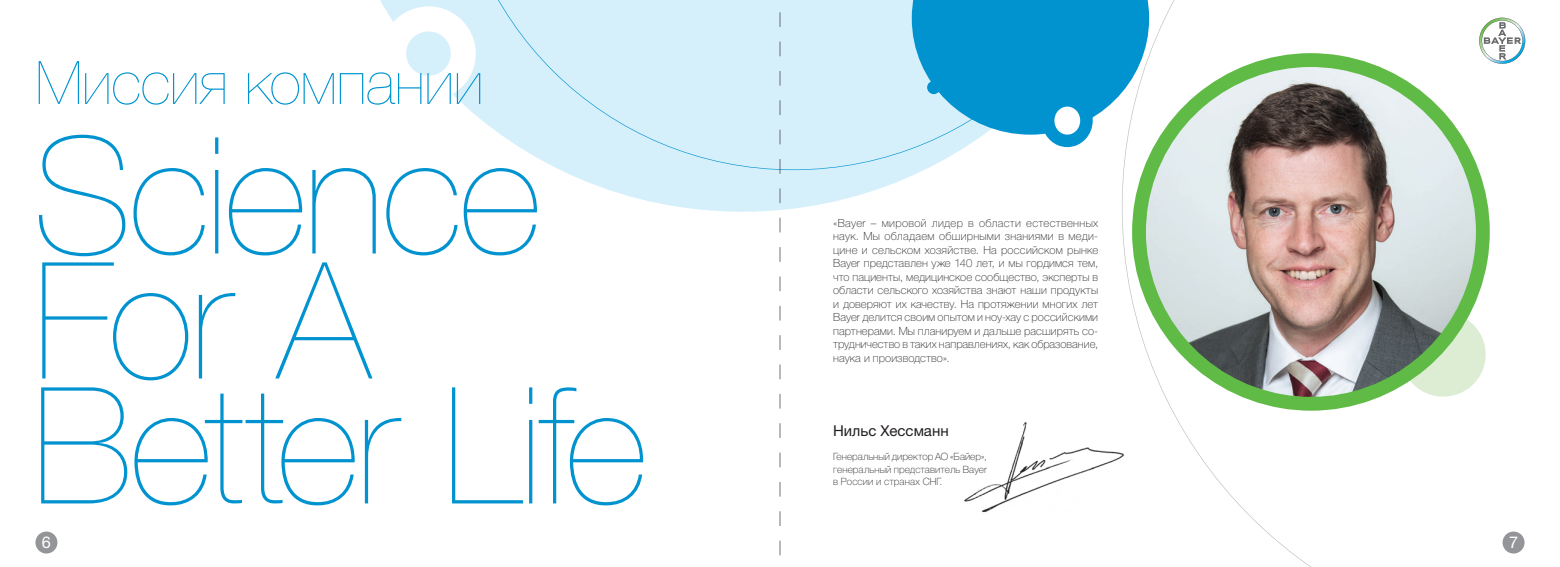
<style>
.page{position:relative;width:1560px;height:567px;background:#fff}
.page>*{position:absolute;margin:0;border:0;box-sizing:border-box;transform-origin:0 0}
.t1{font:200 162.5px/125px "Helvetica Neue LTW1 G";letter-spacing:-.02em;color:#0093d0}
.t2{font:200 60px "Helvetica Neue LTW1 G";letter-spacing:-.01em;color:#0093d0}
.t3{font:16.25px "Helvetica Neue LTW1 G";color:#fff}
.t4{font:15px "Helvetica Neue LTW1 G";color:#231f20}
.t5{font:100 11.25px/13.5px "Helvetica Neue LTW1 G";letter-spacing:.005em;color:#231f20;text-align:justify}
.t6{font:100 10px/12px "Helvetica Neue LTW1 G";letter-spacing:.01em;color:#231f20;text-align:justify}
</style>
<div class="page">
<img style="left:964px;top:422px;width:157px;height:91px">
<svg style="left:1121px;top:0;width:405px;height:567px"></svg>
<svg style="left:380px;top:0;width:776px;height:212px"></svg>
<svg style="left:381px;top:6px;width:73px;height:95px"></svg>
<svg style="left:1489px;top:305px;width:3px;height:99px"></svg>
<svg style="left:454px;top:0;width:677px;height:170px;background:#d9f1fb"></svg>
<div style="left:1502px;top:531px;width:22px;height:22px;background:#939598;border-radius:50%"></div>
<div style="left:35px;top:531px;width:22px;height:22px;background:#939598;border-radius:50%"></div>
<svg style="left:911px;top:0;width:237px;height:147px;background:#32a8d9"></svg>
<svg style="left:1131px;top:53px;width:358px;height:358px"></svg>
<svg style="left:779px;top:12px;width:1px;height:15px"></svg>
<svg style="left:779px;top:42px;width:1px;height:14px"></svg>
<svg style="left:779px;top:71px;width:1px;height:15px"></svg>
<svg style="left:779px;top:100px;width:1px;height:15px"></svg>
<svg style="left:779px;top:130px;width:1px;height:14px"></svg>
<svg style="left:779px;top:159px;width:1px;height:15px"></svg>
<svg style="left:779px;top:188px;width:1px;height:15px"></svg>
<svg style="left:779px;top:218px;width:1px;height:14px"></svg>
<svg style="left:779px;top:247px;width:1px;height:15px"></svg>
<svg style="left:779px;top:276px;width:1px;height:15px"></svg>
<svg style="left:779px;top:306px;width:1px;height:14px"></svg>
<svg style="left:779px;top:335px;width:1px;height:15px"></svg>
<svg style="left:779px;top:364px;width:1px;height:15px"></svg>
<svg style="left:779px;top:394px;width:1px;height:15px"></svg>
<svg style="left:779px;top:423px;width:1px;height:15px"></svg>
<svg style="left:779px;top:453px;width:1px;height:14px"></svg>
<svg style="left:779px;top:482px;width:1px;height:15px"></svg>
<svg style="left:779px;top:511px;width:1px;height:15px"></svg>
<svg style="left:779px;top:541px;width:1px;height:14px"></svg>
<h2 class="t2" style="left:35px;top:48px;width:449px">Миссия компании</h2>
<h1 class="t1" style="left:33px;top:135px;width:615px">Science<br>For A<br>Better Life</h1>
<h3 class="t3" style="left:42px;top:532px;width:11px">6</h3>
<h3 class="t3" style="left:1508px;top:532px;width:11px">7</h3>
<p class="t5" style="left:833px;top:216px;width:266px">«Bayer – мировой лидер в области естественных наук. Мы обладаем обширными знаниями в меди&shy;цине и сельском хозяйстве. На российском рынке Bayer представлен уже 140 лет, и мы гордимся тем, что пациенты, медицинское сообщество, эксперты в области сельского хозяйства знают наши продукты и доверяют их качеству. На протяжении многих лет Bayer делится своим опытом и ноу-хау с российскими партнерами. Мы планируем и дальше расширять со&shy;трудничество в таких направлениях, как образование, наука и производство».</p>
<h3 class="t4" style="left:833px;top:422px;width:117px">Нильс Хессманн</h3>
<p class="t6" style="left:833px;top:451px;width:155px">Генеральный директор АО «Байер», генеральный представитель Bayer в России и странах СНГ.</p>
</div>
